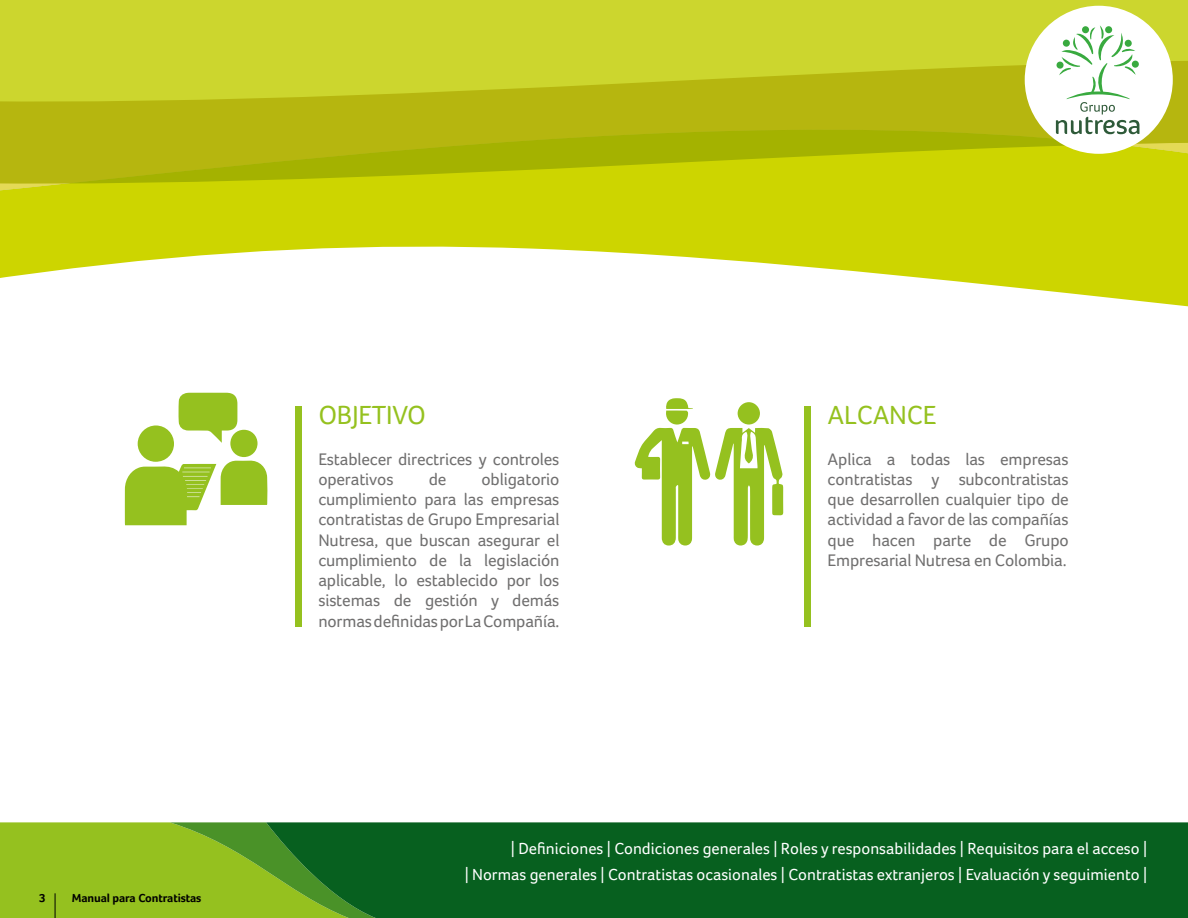
<style>
.page{position:relative;width:1188px;height:918px;background:#fff}
.page>*{position:absolute;margin:0;border:0;box-sizing:border-box;transform-origin:0 0}
.t1{font:27px "Foco";letter-spacing:-.01em;color:#95c11f}
.t2{font:17.25px/20.2px "Foco";letter-spacing:-.01em;color:#706f6f;text-align:justify}
.t3{font:16.5px/25.8px "Foco";color:#fff;text-align:right}
.t4{font:700 12px "Foco";letter-spacing:-.01em;color:#000}
</style>
<div class="page">
<div style="left:376px;top:822px;width:812px;height:96px;background:#07601f"></div>
<div style="left:0;top:0;width:1188px;height:48px;background:#ccd62e"></div>
<svg style="left:0;top:241px;width:1188px;height:160px"></svg>
<svg style="left:0;top:48px;width:1188px;height:193px;background:#c1c80d"></svg>
<div style="left:295px;top:406px;width:6px;height:221px;background:#95c11f"></div>
<div style="left:804px;top:406px;width:7px;height:221px;background:#95c11f"></div>
<div style="left:1025px;top:6px;width:148px;height:148px;background:#fff;border-radius:50%"></div>
<svg style="left:1056px;top:25px;width:83px;height:109px"></svg>
<svg style="left:634px;top:398px;width:149px;height:148px"></svg>
<svg style="left:178px;top:393px;width:59px;height:50px"></svg>
<svg style="left:125px;top:460px;width:143px;height:65px"></svg>
<div style="left:138px;top:425px;width:36px;height:37px;background:#95c11f;border-radius:50%"></div>
<div style="left:230px;top:430px;width:28px;height:27px;background:#95c11f;border-radius:50%"></div>
<svg style="left:0;top:822px;width:376px;height:96px;background:#73aa21"></svg>
<p class="t4" style="left:39px;top:891px;width:8px">3</p>
<p class="t4" style="left:72px;top:891px;width:131px">Manual para Contratistas</p>
<h1 class="t1" style="left:318px;top:399px;width:109px">OBJETIVO</h1>
<p class="t2" style="left:318px;top:448px;width:243px">Establecer directrices y controles operativos</p>
<p class="t2" style="left:318px;top:469px;width:243px;text-indent:163px">obligatorio cumplimiento para las empresas contratistas de Grupo Empresarial Nutresa, que buscan asegurar el cumplimiento de la legislación aplicable, lo establecido por los sistemas de gestión y demás normas definidas por La Compañía.</p>
<p class="t2" style="left:429px;top:469px;width:19px">de</p>
<h1 class="t1" style="left:828px;top:399px;width:110px">ALCANCE</h1>
<p class="t2" style="left:828px;top:448px;width:243px">Aplica a todas las empresas contratistas y subcontratistas que desarrollen cualquier tipo de actividad a favor de las compañías que hacen parte de Grupo Empresarial Nutresa en Colombia.</p>
<p class="t3" style="left:465px;top:835px;width:684px">| Definiciones | Condiciones generales | Roles y responsabilidades | Requisitos para el acceso |<br>| Normas generales | Contratistas ocasionales | Contratistas extranjeros | Evaluación y seguimiento |</p>
</div>
